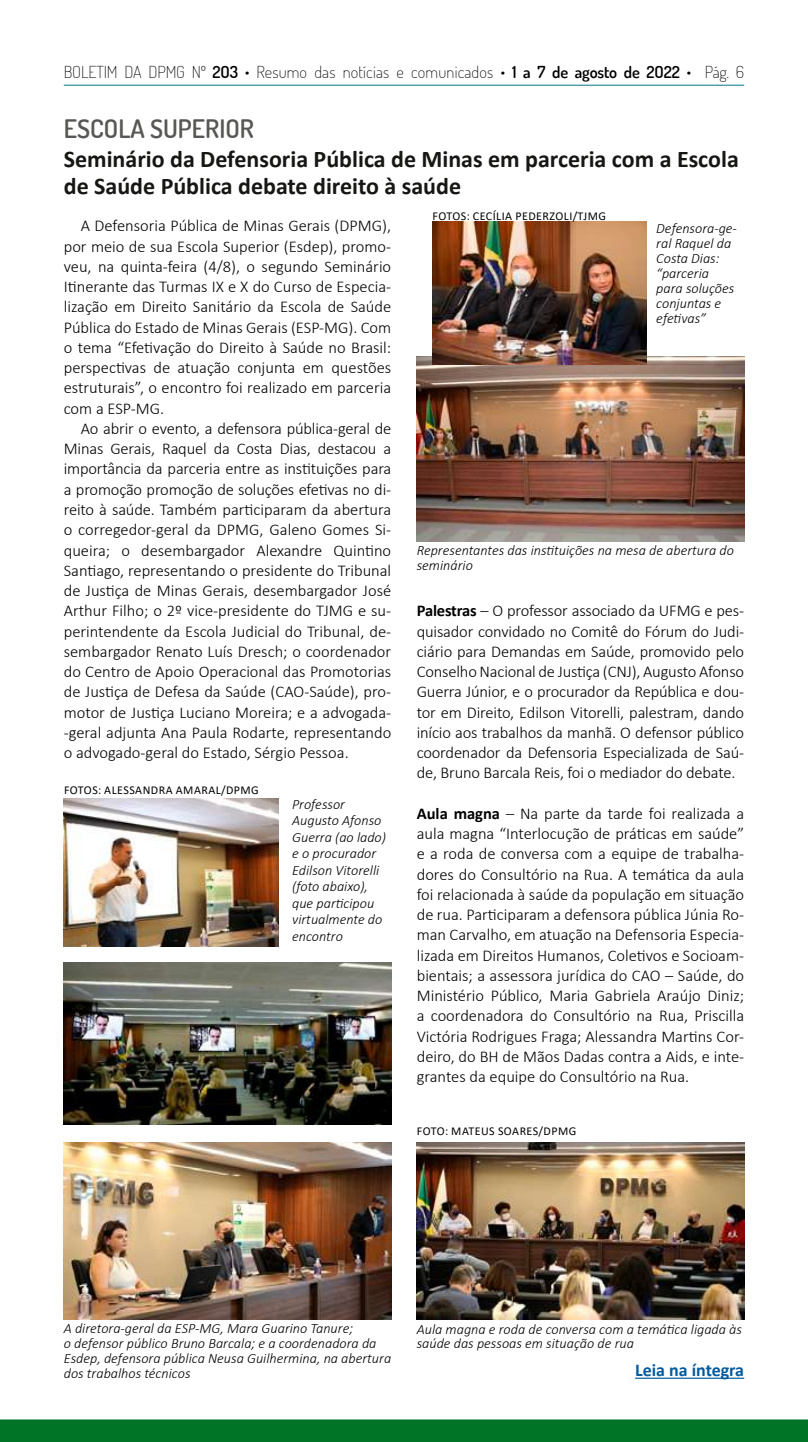
<style>
.page{position:relative;width:808px;height:1442px;background:#fff}
.page>*{position:absolute;margin:0;border:0;box-sizing:border-box;transform-origin:0 0}
.t1{font:600 25.5px "Dosis";color:#575756}
.t2{font:700 24px/27px "Calibri";color:#161615}
.t3{font:700 18px "Calibri";color:#005a9f}
.t4{font:300 16.5px/20.2px "Calibri";color:#000;text-align:justify}
.t5{font:200 16.5px "Dosis";letter-spacing:.01em;color:#000}
.t6{font:italic 300 14.25px/15px "Calibri";color:#000}
.t7{font:12px "Calibri";letter-spacing:.04em;color:#000}
.s1{font-weight:600}
.s2{font-weight:700}
</style>
<div class="page">
<div style="left:0;top:1419px;width:808px;height:22px;background:#007426"></div>
<hr style="left:64px;top:85px;width:680px;height:1px;background:#00768a">
<img style="left:417px;top:356px;width:327px;height:185px">
<img style="left:432px;top:222px;width:215px;height:142px">
<img style="left:64px;top:963px;width:327px;height:161px">
<img style="left:64px;top:1142px;width:327px;height:177px">
<img style="left:417px;top:1142px;width:327px;height:177px">
<img style="left:64px;top:798px;width:214px;height:148px">
<hr style="left:635px;top:1377px;width:109px;height:1px;background:#005a9f">
<p class="t5" style="left:64px;top:61px;width:682px">BOLETIM DA DPMG Nº <span class="s1">2O3</span> • Resumo das notícias e comunicados • <span class="s1">1 a 7 de agosto de 2O22</span> • Pág. 6</p>
<h1 class="t1" style="left:64px;top:112px;width:192px">ESCOLA SUPERIOR</h1>
<h2 class="t2" style="left:64px;top:145px;width:677px">Seminário da Defensoria Pública de Minas em parceria com a Escola de Saúde Pública debate direito à saúde</h2>
<p class="t6" style="left:656px;top:220px;width:82px">Defensora-ge&shy;ral Raquel da<br>Costa Dias: “parceria para soluções conjuntas e efetivas”</p>
<p class="t7" style="left:433px;top:207px;width:175px">FOTOS: CECÍLIA PEDERZOLI/TJMG</p>
<p class="t4" style="left:64px;top:216px;width:329px;text-indent:17px">A Defensoria Pública de Minas Gerais (DPMG), por meio de sua Escola Superior (Esdep), promo&shy;veu, na quinta-feira (4/8), o segundo Seminário Itinerante das Turmas IX e X do Curso de Especia&shy;lização em Direito Sanitário da Escola de Saúde Pública do Estado de Minas Gerais (ESP-MG). Com o tema “Efetivação do Direito à Saúde no Brasil: perspectivas de atuação conjunta em questões estruturais”, o encontro foi realizado em parceria com a ESP-MG.</p>
<p class="t4" style="left:64px;top:418px;width:329px;text-indent:17px">Ao abrir o evento, a defensora pública-geral de Minas Gerais, Raquel da Costa Dias, destacou a importância da parceria entre as instituições para a promoção promoção de soluções efetivas no di&shy;reito à saúde. Também participaram da abertura o corregedor-geral da DPMG, Galeno Gomes Si&shy;queira; o desembargador Alexandre Quintino Santiago, representando o presidente do Tribunal de Justiça de Minas Gerais, desembargador José Arthur Filho; o 2º vice-presidente do TJMG e su&shy;perintendente da Escola Judicial do Tribunal, de&shy;sembargador Renato Luís Dresch; o coordenador do Centro de Apoio Operacional das Promotorias de Justiça de Defesa da Saúde (CAO-Saúde), pro&shy;motor de Justiça Luciano Moreira; e a advogada--geral adjunta Ana Paula Rodarte, representando o advogado-geral do Estado, Sérgio Pessoa.</p>
<p class="t6" style="left:417px;top:542px;width:319px">Representantes das instituições na mesa de abertura do seminário</p>
<p class="t4" style="left:417px;top:600px;width:329px"><span class="s2">Palestras</span> – O professor associado da UFMG e pes&shy;quisador convidado no Comitê do Fórum do Judi&shy;ciário para Demandas em Saúde, promovido pelo Conselho Nacional de Justiça (CNJ), Augusto Afonso Guerra Júnior, e o procurador da República e dou&shy;tor em Direito, Edilson Vitorelli, palestram, dando início aos trabalhos da manhã. O defensor público coordenador da Defensoria Especializada de Saú&shy;de, Bruno Barcala Reis, foi o mediador do debate.</p>
<p class="t4" style="left:417px;top:803px;width:329px"><span class="s2">Aula magna</span> – Na parte da tarde foi realizada a aula magna “Interlocução de práticas em saúde” e a roda de conversa com a equipe de trabalha&shy;dores do Consultório na Rua. A temática da aula foi relacionada à saúde da população em situação de rua. Participaram a defensora pública Júnia Ro&shy;man Carvalho, em atuação na Defensoria Especia&shy;lizada em Direitos Humanos, Coletivos e Socioam&shy;bientais; a assessora jurídica do CAO – Saúde, do Ministério Público, Maria Gabriela Araújo Diniz; a coordenadora do Consultório na Rua, Priscilla Victória Rodrigues Fraga; Alessandra Martins Cor&shy;deiro, do BH de Mãos Dadas contra a Aids, e inte&shy;grantes da equipe do Consultório na Rua.</p>
<p class="t7" style="left:64px;top:781px;width:196px">FOTOS: ALESSANDRA AMARAL/DPMG</p>
<p class="t6" style="left:292px;top:795px;width:95px;line-height:16.5px">Professor<br>Augusto Afonso<br>Guerra (ao lado) e o procurador<br>Edilson Vitorelli (foto abaixo), que participou virtualmente do encontro</p>
<p class="t7" style="left:417px;top:1122px;width:161px">FOTO: MATEUS SOARES/DPMG</p>
<p class="t6" style="left:64px;top:1320px;width:329px">A diretora-geral da ESP-MG, Mara Guarino Tanure;<br>o defensor público Bruno Barcala; e a coordenadora da Esdep, defensora pública Neusa Guilhermina, na abertura dos trabalhos técnicos</p>
<p class="t6" style="left:417px;top:1321px;width:327px;line-height:14.2px">Aula magna e roda de conversa com a temática ligada às saúde das pessoas em situação de rua</p>
<p class="t3" style="left:635px;top:1357px;width:111px">Leia na íntegra</p>
</div>
